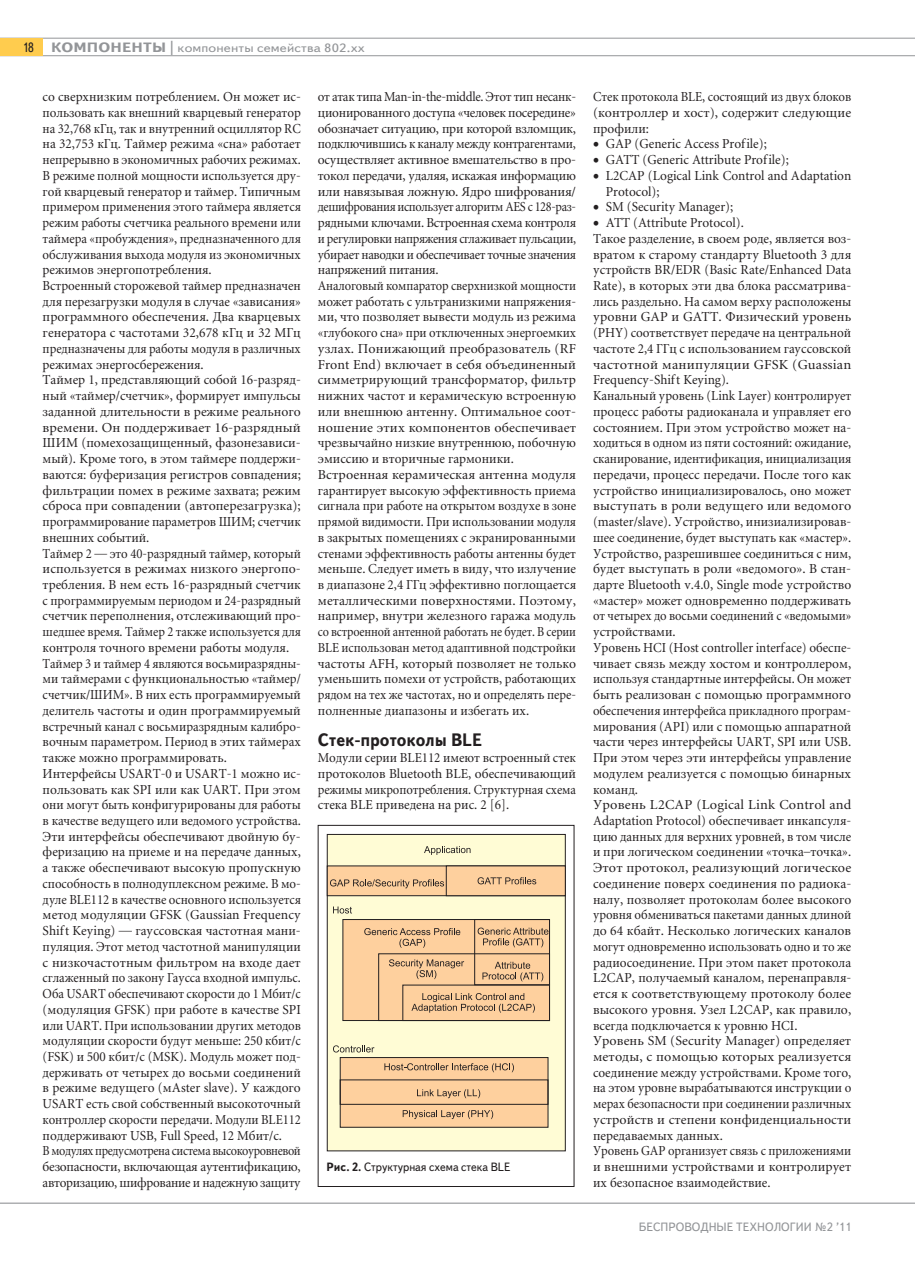
<style>
.page{position:relative;width:915px;height:1263px;background:#fff}
.page>*{position:absolute;margin:0;border:0;box-sizing:border-box;transform-origin:0 0}
.t1{font:700 18px "Text Book C";color:#231f20;scale:.94 1}
.t2{font:13.5px/15.8px "Miniature";color:#231f20;scale:.96 1}
.t3{font:13.5px/15.8px "Miniature";color:#231f20;scale:.94 1}
.t4{font:13.5px/15.8px "Miniature";color:#231f20;text-align:justify;scale:.92 1}
.t5{font:13.5px "Text Book C";color:#231f20;scale:.9 1}
.t6{font:12px "Text Book C";color:#939598;scale:1.17 1}
.t7{font:12px "Text Book C";color:#231f20;scale:.95 1}
.t8{font:12px "Text Book C";color:#939598}
.s1{font-weight:700;font-size:13.5px}
.s2{font-weight:700}
</style>
<div class="page">
<hr style="left:0;top:1202px;width:914px;height:2px;background:#939598">
<hr style="left:0;top:38px;width:914px;height:1px;background:#939598">
<hr style="left:0;top:55px;width:914px;height:1px;background:#939598">
<div style="left:0;top:38px;width:43px;height:18px;background:#ffcc4e"></div>
<div style="left:327px;top:834px;width:238px;height:317px;background:#fffcd5;border:1px solid #231f20"></div>
<div style="left:327px;top:865px;width:238px;height:31px;background:#fed09e;border:1px solid #231f20"></div>
<div style="left:342px;top:919px;width:207px;height:102px;background:#fed09e;border:1px solid #231f20"></div>
<div style="left:378px;top:953px;width:171px;height:68px;border:1px solid #231f20"></div>
<div style="left:402px;top:985px;width:147px;height:36px;border:1px solid #231f20"></div>
<div style="left:340px;top:1057px;width:208px;height:70px;background:#fed09e;border:1px solid #231f20"></div>
<div style="left:340px;top:1079px;width:208px;height:26px;border:1px solid #231f20"></div>
<div style="left:474px;top:919px;width:75px;height:66px;border:1px solid #231f20"></div>
<div style="left:446px;top:865px;width:119px;height:31px;background:#fed09e;border:1px solid #231f20"></div>
<svg style="left:424px;top:846px;width:46px;height:9px"></svg>
<svg style="left:330px;top:879px;width:114px;height:9px"></svg>
<svg style="left:477px;top:877px;width:59px;height:7px"></svg>
<svg style="left:333px;top:906px;width:19px;height:7px"></svg>
<svg style="left:364px;top:928px;width:96px;height:20px"></svg>
<svg style="left:477px;top:927px;width:71px;height:20px"></svg>
<svg style="left:389px;top:959px;width:75px;height:20px"></svg>
<svg style="left:482px;top:962px;width:61px;height:19px"></svg>
<svg style="left:411px;top:993px;width:123px;height:20px"></svg>
<svg style="left:333px;top:1045px;width:41px;height:7px"></svg>
<svg style="left:384px;top:1063px;width:130px;height:9px"></svg>
<svg style="left:417px;top:1089px;width:63px;height:9px"></svg>
<svg style="left:402px;top:1110px;width:91px;height:9px"></svg>
<div style="left:317px;top:825px;width:257px;height:362px;border:1px solid #231f20"></div>
<p class="t5" style="left:22px;top:39px;width:14px">18</p>
<p class="t6" style="left:51px;top:41px;width:269px"><span class="s1">КОМПОНЕНТЫ |</span> компоненты семейства 802.xx</p>
<p class="t2" style="left:43px;top:90px;width:270px">со сверхнизким потреблением. Он может ис&shy;пользовать как внешний кварцевый генератор на 32,768 кГц, так и внутренний осциллятор RC на 32,753 кГц. Таймер режима «сна» работает непрерывно в экономичных рабочих режимах.<br>В режиме полной мощности используется дру&shy;гой кварцевый генератор и таймер. Типичным примером применения этого таймера является режим работы счетчика реального времени или таймера «пробуждения», предназначенного для обслуживания выхода модуля из экономичных режимов энергопотребления.<br>Встроенный сторожевой таймер предназначен для перезагрузки модуля в случае «зависания» программного обеспечения. Два кварцевых генератора с частотами 32,678 кГц и 32 МГц предназначены для работы модуля в различных режимах энергосбережения.<br>Таймер 1, представляющий собой 16-разряд&shy;ный «таймер/счетчик», формирует импульсы заданной длительности в режиме реального времени. Он поддерживает 16-разрядный ШИМ (помехозащищенный, фазонезависи&shy;мый). Кроме того, в этом таймере поддержи&shy;ваются: буферизация регистров совпадения; фильтрации помех в режиме захвата; режим сброса при совпадении (автоперезагрузка); программирование параметров ШИМ; счетчик внешних событий.<br>Таймер 2 — это 40-разрядный таймер, который используется в режимах низкого энергопо&shy;требления. В нем есть 16-разрядный счетчик с программируемым периодом и 24-разрядный счетчик переполнения, отслеживающий про&shy;шедшее время. Таймер 2 также используется для контроля точного времени работы модуля.<br>Таймер 3 и таймер 4 являются восьмиразрядны&shy;ми таймерами с функциональностью «таймер/ счетчик/ШИМ». В них есть программируемый делитель частоты и один программируемый встречный канал с восьмиразрядным калибро&shy;вочным параметром. Период в этих таймерах также можно программировать.<br>Интерфейсы USART-0 и USART-1 можно ис&shy;пользовать как SPI или как UART. При этом они могут быть конфигурированы для работы в качестве ведущего или ведомого устройства.<br>Эти интерфейсы обеспечивают двойную бу&shy;феризацию на приеме и на передаче данных, а также обеспечивают высокую пропускную способность в полнодуплексном режиме. В мо&shy;дуле BLE112 в качестве основного используется метод модуляции GFSK (Gaussian Frequency Shift Keying) — гауссовская частотная мани&shy;пуляция. Этот метод частотной манипуляции с низкочастотным фильтром на входе дает сглаженный по закону Гаусса входной импульс.<br>Оба USART обеспечивают скорости до 1 Мбит/с (модуляция GFSK) при работе в качестве SPI или UART. При использовании других методов модуляции скорости будут меньше: 250 кбит/с (FSK) и 500 кбит/с (MSK). Модуль может под&shy;держивать от четырех до восьми соединений в режиме ведущего (мАster slave). У каждого USART есть свой собственный высокоточный контроллер скорости передачи. Модули BLE112 поддерживают USB, Full Speed, 12 Мбит/с.<br>В модулях предусмотрена система высокоуровневой безопасности, включающая аутентификацию, авторизацию, шифрование и надежную защиту</p>
<p class="t3" style="left:318px;top:90px;width:276px">от атак типа Man-in-the-middle. Этот тип несанк&shy;ционированного доступа «человек посередине» обозначает ситуацию, при которой взломщик, подключившись к каналу между контрагентами, осуществляет активное вмешательство в про&shy;токол передачи, удаляя, искажая информацию или навязывая ложную. Ядро шифрования/ дешифрования использует алгоритм AES с 128-раз&shy;рядными ключами. Встроенная схема контроля и регулировки напряжения сглаживает пульсации, убирает наводки и обеспечивает точные значения напряжений питания.<br>Аналоговый компаратор сверхнизкой мощности может работать с ультранизкими напряжения&shy;ми, что позволяет вывести модуль из режима «глубокого сна» при отключенных энергоемких узлах. Понижающий преобразователь (RF Front End) включает в себя объединенный симметрирующий трансформатор, фильтр нижних частот и керамическую встроенную или внешнюю антенну. Оптимальное соот&shy;ношение этих компонентов обеспечивает чрезвычайно низкие внутреннюю, побочную эмиссию и вторичные гармоники.<br>Встроенная керамическая антенна модуля гарантирует высокую эффективность приема сигнала при работе на открытом воздухе в зоне прямой видимости. При использовании модуля в закрытых помещениях с экранированными стенами эффективность работы антенны будет меньше. Следует иметь в виду, что излучение в диапазоне 2,4 ГГц эффективно поглощается металлическими поверхностями. Поэтому, например, внутри железного гаража модуль со встроенной антенной работать не будет. В серии BLE использован метод адаптивной подстройки частоты AFH, который позволяет не только уменьшить помехи от устройств, работающих рядом на тех же частотах, но и определять пере&shy;полненные диапазоны и избегать их.</p>
<h1 class="t1" style="left:318px;top:733px;width:176px">Стек-протоколы BLE</h1>
<p class="t3" style="left:318px;top:751px;width:276px;text-align:justify">Модули серии BLE112 имеют встроенный стек протоколов Bluetooth BLE, обеспечивающий режимы микропотребления. Структурная схема стека BLE приведена на рис. 2 [6].</p>
<p class="t7" style="left:326px;top:1160px;width:195px"><span class="s2">Рис. 2.</span> Структурная схема стека BLE</p>
<p class="t4" style="left:593px;top:90px;width:282px">Стек протокола BLE, состоящий из двух блоков (контроллер и хост), содержит следующие профили:</p>
<p class="t2" style="left:593px;top:137px;width:182px">• GAP (Generic Access Profile);</p>
<p class="t2" style="left:593px;top:153px;width:205px">• GATT (Generic Attribute Profile);</p>
<p class="t2" style="left:605px;top:169px;width:257px;text-indent:-13px">• L2CAP (Logical Link Control and Adaptation<br>Protocol);</p>
<p class="t2" style="left:593px;top:200px;width:147px">• SM (Security Manager);</p>
<p class="t2" style="left:593px;top:216px;width:270px">• ATT (Attribute Protocol).<br>Такое разделение, в своем роде, является воз&shy;вратом к старому стандарту Bluetooth 3 для устройств BR/EDR (Basic Rate/Enhanced Data Rate), в которых эти два блока рассматрива&shy;лись раздельно. На самом верху расположены уровни GAP и GATT. Физический уровень (PHY) соответствует передаче на центральной частоте 2,4 ГГц с использованием гауссовской частотной манипуляции GFSK (Guassian Frequency-Shift Keying).<br>Канальный уровень (Link Layer) контролирует процесс работы радиоканала и управляет его состоянием. При этом устройство может на&shy;ходиться в одном из пяти состояний: ожидание, сканирование, идентификация, инициализация передачи, процесс передачи. После того как устройство инициализировалось, оно может выступать в роли ведущего или ведомого (master/slave). Устройство, инизиализировав&shy;шее соединение, будет выступать как «мастер».<br>Устройство, разрешившее соединиться с ним, будет выступать в роли «ведомого». В стан&shy;дарте Bluetooth v.4.0, Single mode устройство «мастер» может одновременно поддерживать от четырех до восьми соединений с «ведомыми» устройствами.<br>Уровень HCI (Host controller interface) обеспе&shy;чивает связь между хостом и контроллером, используя стандартные интерфейсы. Он может быть реализован с помощью программного обеспечения интерфейса прикладного програм&shy;мирования (API) или с помощью аппаратной части через интерфейсы UART, SPI или USB.<br>При этом через эти интерфейсы управление модулем реализуется с помощью бинарных команд.<br>Уровень L2CAP (Logical Link Control and Adaptation Protocol) обеспечивает инкапсуля&shy;цию данных для верхних уровней, в том числе и при логическом соединении «точка–точка».<br>Этот протокол, реализующий логическое соединение поверх соединения по радиока&shy;налу, позволяет протоколам более высокого уровня обмениваться пакетами данных длиной до 64 кбайт. Несколько логических каналов могут одновременно использовать одно и то же радиосоединение. При этом пакет протокола L2CAP, получаемый каналом, перенаправля&shy;ется к соответствующему протоколу более высокого уровня. Узел L2CAP, как правило, всегда подключается к уровню HCI.<br>Уровень SM (Security Manager) определяет методы, с помощью которых реализуется соединение между устройствами. Кроме того, на этом уровне вырабатываются инструкции о мерах безопасности при соединении различных устройств и степени конфиденциальности передаваемых данных.<br>Уровень GAP организует связь с приложениями и внешними устройствами и контролирует их безопасное взаимодействие.</p>
<p class="t8" style="left:638px;top:1220px;width:214px">БЕСПРОВОДНЫЕ ТЕХНОЛОГИИ №2 ’11</p>
</div>
